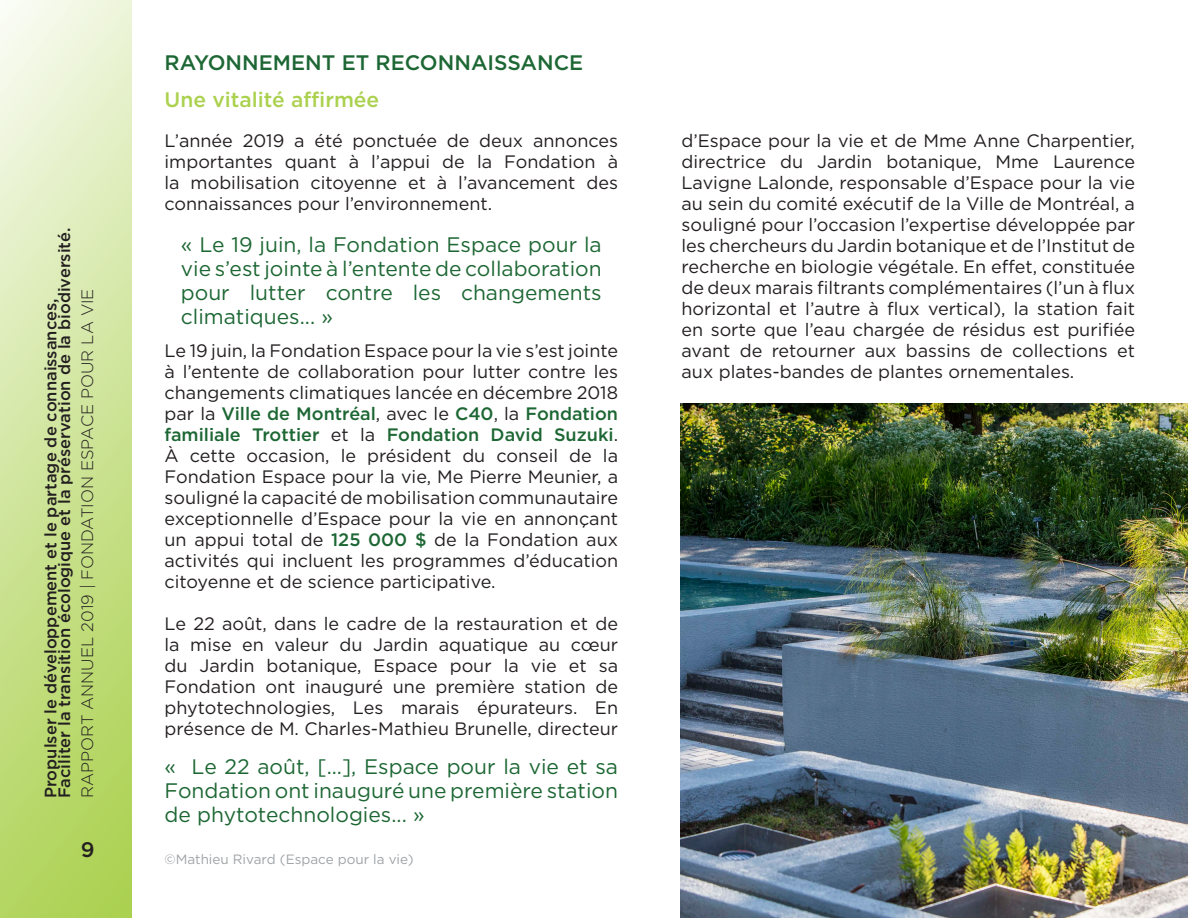
<style>
.page{position:relative;width:1188px;height:918px;background:#fff}
.page>*{position:absolute;margin:0;border:0;box-sizing:border-box;transform-origin:0 0}
.Accroches{font:21px/24px "Gotham";color:#1d6734;text-align:justify}
.Titres{font:500 21px "Gotham";color:#1d6734}
.Sous-titre{font:500 21px "Gotham";color:#abd14f}
.no_pages{font:500 21px "Gotham";color:#231f20}
.Texte{font:18px/21px "Gotham";color:#231f20;text-align:justify}
.t1{font:500 16.5px/13.5px "Gotham";color:#231f20}
.t2{font:300 16.5px "Gotham";color:#231f20}
.t3{font:13.5px "Gotham";color:#9fa3a6}
.s1{font-weight:500;color:#1d6734}
</style>
<div class="page">
<svg style="left:0;top:0;width:132px;height:918px;background:#cfe49b"></svg>
<img style="left:680px;top:403px;width:508px;height:515px">
<p class="t1" style="left:44px;top:798px;width:572px;rotate:-90deg">Propulser le développement et le partage de connaissances,<br>Faciliter la transition écologique et la préservation de la biodiversité.</p>
<p class="t2" style="left:77px;top:798px;width:511px;rotate:-90deg">RAPPORT ANNUEL 2019 | FONDATION ESPACE POUR LA VIE</p>
<p class="no_pages" style="left:81px;top:836px;width:15px">9</p>
<p class="Titres" style="left:165px;top:49px;width:420px">RAYONNEMENT ET RECONNAISSANCE</p>
<p class="Sous-titre" style="left:165px;top:86px;width:216px">Une vitalité affirmée</p>
<p class="Texte" style="left:165px;top:130px;width:455px">L’année 2019 a été ponctuée de deux annonces importantes quant à l’appui de la Fondation à la mobilisation citoyenne et à l’avancement des connaissances pour l’environnement.</p>
<p class="Accroches" style="left:181px;top:232px;width:422px">« Le 19 juin, la Fondation Espace pour la vie s’est jointe à l’entente de collaboration pour lutter contre les changements climatiques... »</p>
<p class="Texte" style="left:165px;top:340px;width:455px">Le 19 juin, la Fondation Espace pour la vie s’est jointe à l’entente de collaboration pour lutter contre les changements climatiques lancée en décembre 2018 par la <span class="s1">Ville de Montréal</span>, avec le <span class="s1">C40</span>, la <span class="s1">Fondation familiale Trottier</span> et la <span class="s1">Fondation David Suzuki</span>.<br>À cette occasion, le président du conseil de la Fondation Espace pour la vie, Me Pierre Meunier, a souligné la capacité de mobilisation communautaire exceptionnelle d’Espace pour la vie en annonçant un appui total de <span class="s1">125 000 $</span> de la Fondation aux activités qui incluent les programmes d’éducation citoyenne et de science participative.</p>
<p class="Texte" style="left:165px;top:613px;width:455px">Le 22 août, dans le cadre de la restauration et de la mise en valeur du Jardin aquatique au cœur du Jardin botanique, Espace pour la vie et sa Fondation ont inauguré une première station de phytotechnologies, Les marais épurateurs. En présence de M. Charles-Mathieu Brunelle, directeur</p>
<p class="Accroches" style="left:165px;top:754px;width:455px">« Le 22 août, [...], Espace pour la vie et sa Fondation ont inauguré une première station de phytotechnologies... »</p>
<p class="t3" style="left:165px;top:851px;width:251px">©Mathieu Rivard (Espace pour la vie)</p>
<p class="Texte" style="left:682px;top:130px;width:455px">d’Espace pour la vie et de Mme Anne Charpentier, directrice du Jardin botanique, Mme Laurence Lavigne Lalonde, responsable d’Espace pour la vie au sein du comité exécutif de la Ville de Montréal, a souligné pour l’occasion l’expertise développée par les chercheurs du Jardin botanique et de l’Institut de recherche en biologie végétale. En effet, constituée de deux marais filtrants complémentaires (l’un à flux horizontal et l’autre à flux vertical), la station fait en sorte que l’eau chargée de résidus est purifiée avant de retourner aux bassins de collections et aux plates-bandes de plantes ornementales.</p>
</div>
